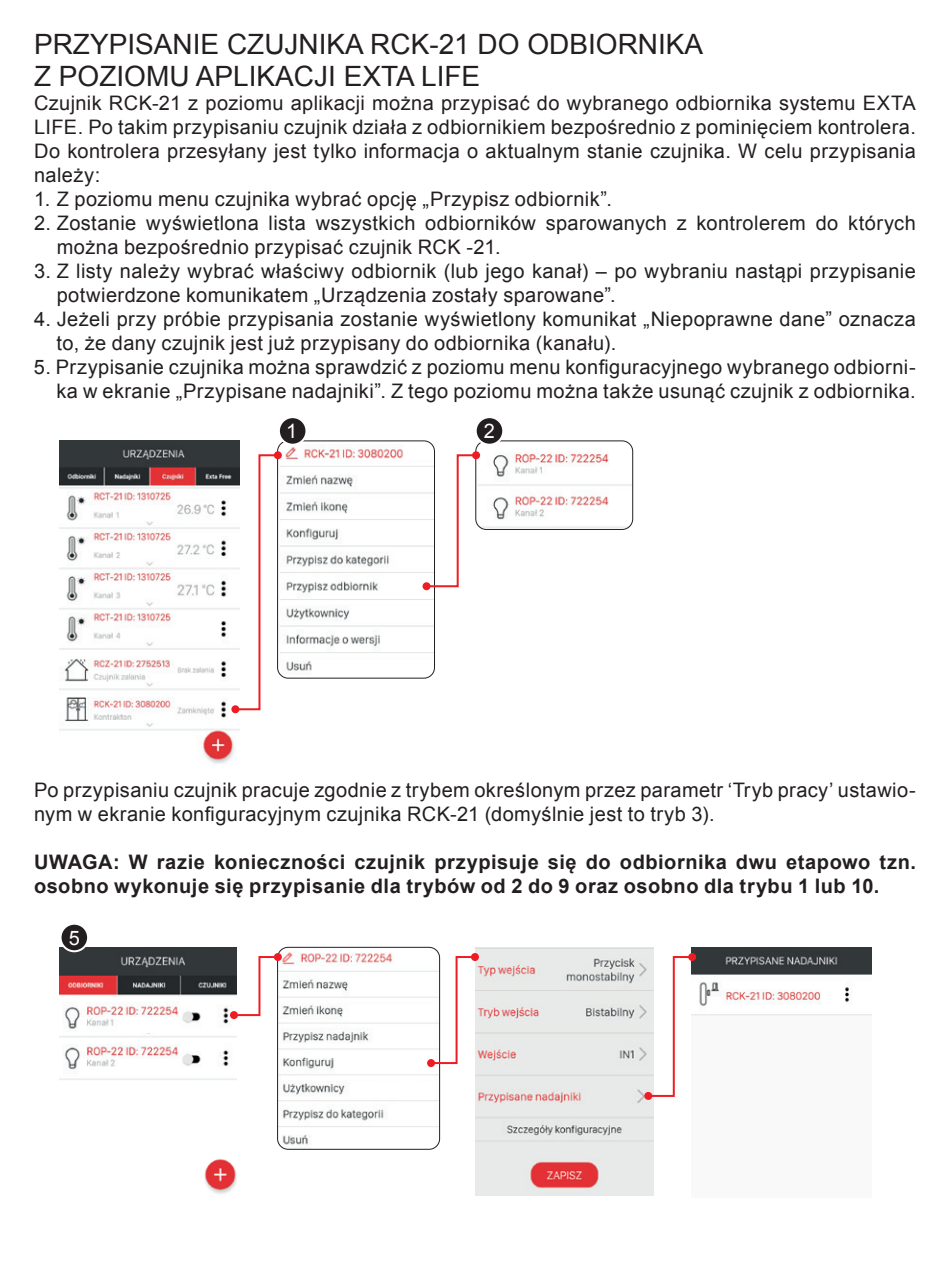
<style>
.page{position:relative;width:950px;height:1270px;background:#fff}
.page>*{position:absolute;margin:0;border:0;box-sizing:border-box;transform-origin:0 0}
.t1{font:28px/32px "Arial";color:#231f20}
.t2{font:20px/24px "Arial";letter-spacing:.02em;color:#231f20}
.t3{font:700 20px/24px "Arial";letter-spacing:.025em;color:#231f20}
.t4{font:20px "Arial";color:#fff}
</style>
<div class="page">
<img style="left:60px;top:440px;width:179px;height:324px">
<img style="left:692px;top:947px;width:180px;height:69px">
<img style="left:279px;top:442px;width:154px;height:235px">
<img style="left:279px;top:947px;width:160px;height:201px">
<div style="left:277px;top:947px;width:163px;height:203px;border:1px solid #231f20;border-radius:11px"></div>
<img style="left:477px;top:442px;width:155px;height:87px">
<div style="left:475px;top:440px;width:158px;height:90px;border:1px solid #231f20;border-radius:11px"></div>
<svg style="left:233px;top:453px;width:47px;height:258px"></svg>
<div style="left:274px;top:451px;width:8px;height:8px;background:#ee1d23;border-radius:50%"></div>
<div style="left:231px;top:705px;width:8px;height:8px;background:#ee1d23;border-radius:50%"></div>
<svg style="left:424px;top:453px;width:54px;height:135px"></svg>
<div style="left:472px;top:451px;width:8px;height:8px;background:#ee1d23;border-radius:50%"></div>
<div style="left:422px;top:582px;width:8px;height:8px;background:#ee1d23;border-radius:50%"></div>
<div style="left:476px;top:417px;width:27px;height:28px;background:#231f20;border-radius:50%"></div>
<div style="left:475px;top:416px;width:29px;height:30px;border:2px solid #fff;border-radius:50%"></div>
<div style="left:279px;top:417px;width:27px;height:28px;background:#231f20;border-radius:50%"></div>
<div style="left:278px;top:416px;width:29px;height:30px;border:2px solid #fff;border-radius:50%"></div>
<img style="left:60px;top:947px;width:176px;height:133px">
<img style="left:204px;top:1159px;width:32px;height:35px">
<img style="left:475px;top:947px;width:178px;height:249px">
<img style="left:60px;top:998px;width:119px;height:34px">
<img style="left:299px;top:950px;width:94px;height:15px">
<img style="left:60px;top:1041px;width:119px;height:34px">
<div style="left:61px;top:924px;width:27px;height:27px;background:#231f20;border-radius:50%"></div>
<div style="left:60px;top:923px;width:29px;height:29px;border:2px solid #fff;border-radius:50%"></div>
<svg style="left:232px;top:955px;width:48px;height:62px"></svg>
<div style="left:274px;top:953px;width:8px;height:8px;background:#ee1d23;border-radius:50%"></div>
<div style="left:230px;top:1011px;width:8px;height:8px;background:#ee1d23;border-radius:50%"></div>
<svg style="left:429px;top:955px;width:48px;height:110px"></svg>
<div style="left:471px;top:953px;width:8px;height:8px;background:#ee1d23;border-radius:50%"></div>
<div style="left:427px;top:1059px;width:8px;height:8px;background:#ee1d23;border-radius:50%"></div>
<svg style="left:646px;top:955px;width:48px;height:143px"></svg>
<div style="left:688px;top:953px;width:8px;height:8px;background:#ee1d23;border-radius:50%"></div>
<div style="left:644px;top:1092px;width:8px;height:8px;background:#ee1d23;border-radius:50%"></div>
<h1 class="t1" style="left:34px;top:29px;width:671px">PRZYPISANIE CZUJNIKA RCK-21 DO ODBIORNIKA<br>Z POZIOMU APLIKACJI EXTA LIFE</h1>
<p class="t2" style="left:34px;top:92px;width:883px;text-align:justify">Czujnik RCK-21 z poziomu aplikacji można przypisać do wybranego odbiornika systemu EXTA LIFE. Po takim przypisaniu czujnik działa z odbiornikiem bezpośrednio z pominięciem kontrolera.<br>Do kontrolera przesyłany jest tylko informacja o aktualnym stanie czujnika. W celu przypisania należy:</p>
<p class="t2" style="left:34px;top:188px;width:579px">1. Z poziomu menu czujnika wybrać opcję „Przypisz odbiornik”.</p>
<p class="t2" style="left:57px;top:212px;width:860px;text-indent:-23px">2. Zostanie wyświetlona lista wszystkich odbiorników sparowanych z kontrolerem do których można bezpośrednio przypisać czujnik RCK -21.</p>
<p class="t2" style="left:57px;top:260px;width:860px;text-indent:-23px">3. Z listy należy wybrać właściwy odbiornik (lub jego kanał) – po wybraniu nastąpi przypisanie potwierdzone komunikatem „Urządzenia zostały sparowane”.</p>
<p class="t2" style="left:57px;top:308px;width:860px;text-indent:-23px">4. Jeżeli przy próbie przypisania zostanie wyświetlony komunikat „Niepoprawne dane” oznacza to, że dany czujnik jest już przypisany do odbiornika (kanału).</p>
<p class="t2" style="left:34px;top:356px;width:883px;text-align:right">5. Przypisanie czujnika można sprawdzić z poziomu menu konfiguracyjnego wybranego odbiorni&shy;ka w ekranie „Przypisane nadajniki”. Z tego poziomu można także usunąć czujnik z odbiornika.</p>
<p class="t4" style="left:286px;top:418px;width:13px">1</p>
<p class="t4" style="left:484px;top:418px;width:13px">2</p>
<p class="t2" style="left:34px;top:778px;width:883px">Po przypisaniu czujnik pracuje zgodnie z trybem określonym przez parametr ‘Tryb pracy’ ustawio&shy;nym w ekranie konfiguracyjnym czujnika RCK-21 (domyślnie jest to tryb 3).</p>
<p class="t3" style="left:34px;top:851px;width:883px">UWAGA: W razie konieczności czujnik przypisuje się do odbiornika dwu etapowo tzn. osobno wykonuje się przypisanie dla trybów od 2 do 9 oraz osobno dla trybu 1 lub 10.</p>
<p class="t4" style="left:69px;top:925px;width:13px">5</p>
</div>
